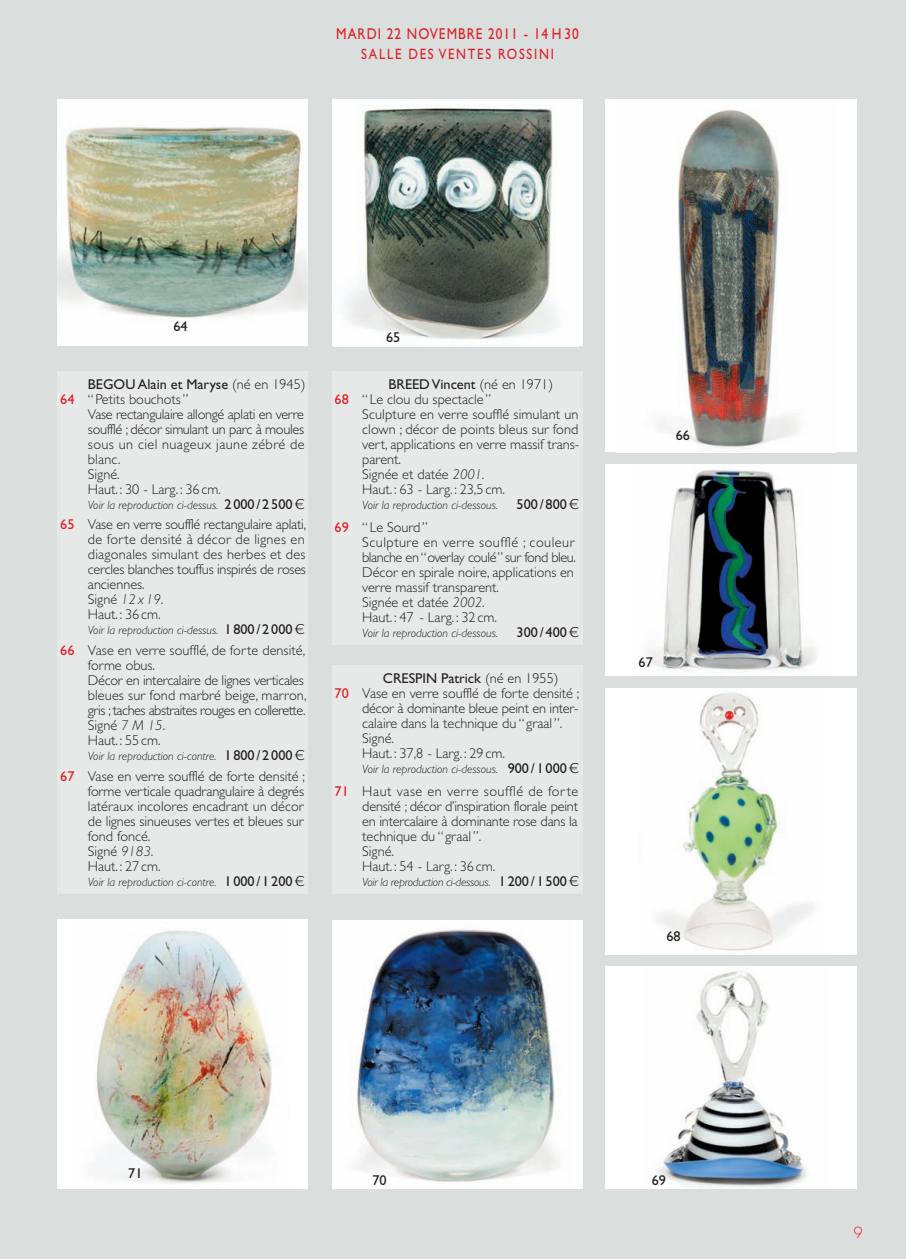
<style>
.page{position:relative;width:906px;height:1259px;background:#fff}
.page>*{position:absolute;margin:0;border:0;box-sizing:border-box;transform-origin:0 0}
.t1{font:15.75px "Gill Sans";letter-spacing:.075em;color:#e01f26;scale:.85 1}
.t2{font:15px "Gill Sans";letter-spacing:.135em;color:#e01f26;scale:.85 1}
.t3{font:300 15px "Futura";color:#e01f26}
.t4{font:300 14.25px/15px "Gill Sans";color:#231f20}
.t5{font:300 14.25px/15px "Gill Sans";letter-spacing:-.02em;color:#231f20}
.t6{font:14.25px "Gill Sans";color:#231f20}
.t7{font:14.25px "Gill Sans";color:#e01f26}
.t8{font:italic 300 12px "Gill Sans";color:#231f20}
.t9{font:italic 300 12px "Gill Sans";letter-spacing:-.02em;color:#231f20}
.s1{font-weight:400}
.s2{font-weight:400;font-style:normal;font-size:14.25px}
.s3{font-weight:400;color:#e01f26}
.s4{font-style:italic}
</style>
<div class="page">
<div style="left:0;top:0;width:906px;height:1258px;background:#dadedd"></div>
<div style="left:57px;top:371px;width:251px;height:522px;background:#e7e9e9"></div>
<div style="left:332px;top:371px;width:250px;height:274px;background:#e7e9e9"></div>
<div style="left:332px;top:665px;width:250px;height:228px;background:#e7e9e9"></div>
<div style="left:605px;top:464px;width:252px;height:212px;background:#fff"></div>
<img style="left:647px;top:469px;width:170px;height:202px">
<div style="left:605px;top:688px;width:252px;height:266px;background:#fff"></div>
<img style="left:656px;top:692px;width:158px;height:259px">
<div style="left:57px;top:919px;width:251px;height:269px;background:#fff"></div>
<img style="left:96px;top:930px;width:176px;height:254px">
<div style="left:332px;top:920px;width:250px;height:268px;background:#fff"></div>
<img style="left:352px;top:929px;width:207px;height:253px">
<div style="left:605px;top:966px;width:252px;height:222px;background:#fff"></div>
<img style="left:658px;top:971px;width:149px;height:217px">
<div style="left:57px;top:100px;width:251px;height:246px;background:#fff"></div>
<img style="left:57px;top:126px;width:251px;height:193px">
<div style="left:332px;top:100px;width:250px;height:246px;background:#fff"></div>
<img style="left:345px;top:105px;width:214px;height:234px">
<div style="left:605px;top:100px;width:252px;height:352px;background:#fff"></div>
<img style="left:657px;top:110px;width:141px;height:340px">
<p class="t1" style="left:336px;top:28px;width:287px">MARDI 22 NOVEMBRE 2011 - 14 H 30</p>
<p class="t2" style="left:361px;top:48px;width:228px">SALLE DES VENTES ROSSINI</p>
<p class="t6" style="left:173px;top:321px;width:16px">64</p>
<p class="t5" style="left:88px;top:378px;width:219px"><span class="s1">BEGOU Alain et Maryse</span> (né en 1945) “ Petits bouchots ”<br>Vase rectangulaire allongé aplati en verre soufflé ; décor simulant un parc à moules sous un ciel nuageux jaune zébré de blanc.<br>Signé.<br>Haut. : 30 - Larg. : 36 cm.</p>
<p class="t8" style="left:88px;top:500px;width:206px">Voir la reproduction ci-dessus. <span class="s2">2000 / 2500</span></p>
<p class="t4" style="left:88px;top:518px;width:220px;text-indent:-28px"><span class="s3">65</span> Vase en verre soufflé rectangulaire aplati, de forte densité à décor de lignes en diagonales simulant des herbes et des cercles blanches touffus inspirés de roses anciennes.<br>Signé <span class="s4">12x19</span>.<br>Haut. : 36 cm.</p>
<p class="t8" style="left:88px;top:626px;width:206px">Voir la reproduction ci-dessus. <span class="s2">1800 / 2000</span></p>
<p class="t4" style="left:88px;top:644px;width:220px;text-indent:-28px"><span class="s3">66</span> Vase en verre soufflé, de forte densité, forme obus.<br>Décor en intercalaire de lignes verticales bleues sur fond marbré beige, marron, gris ; taches abstraites rouges en collerette.<br>Signé <span class="s4">7 M 15</span>.<br>Haut. : 55 cm.</p>
<p class="t8" style="left:88px;top:752px;width:206px">Voir la reproduction ci-contre. <span class="s2">1800 / 2000</span></p>
<p class="t4" style="left:88px;top:770px;width:219px;text-indent:-28px"><span class="s3">67</span> Vase en verre soufflé de forte densité ; forme verticale quadrangulaire à degrés latéraux incolores encadrant un décor de lignes sinueuses vertes et bleues sur fond foncé.<br>Signé <span class="s4">9183</span>.<br>Haut. : 27 cm.</p>
<p class="t8" style="left:88px;top:877px;width:206px">Voir la reproduction ci-contre. <span class="s2">1000 / 1200</span></p>
<p class="t7" style="left:60px;top:394px;width:16px">64</p>
<p class="t6" style="left:386px;top:332px;width:16px">65</p>
<p class="t4" style="left:362px;top:378px;width:219px;text-indent:26px"><span class="s1">BREED Vincent</span> (né en 1971)<br>“ Le clou du spectacle ”<br>Sculpture en verre soufflé simulant un clown ; décor de points bleus sur fond vert, applications en verre massif trans - parent.<br>Signée et datée <span class="s4">2001.<br></span>Haut. : 63 - Larg. : 23,5 cm.</p>
<p class="t8" style="left:362px;top:500px;width:137px">Voir la reproduction ci-dessous.</p>
<p class="t6" style="left:516px;top:499px;width:52px">500 / 800</p>
<p class="t4" style="left:362px;top:521px;width:215px;text-indent:-28px"><span class="s3">69</span> “ Le Sourd ”<br>Sculpture en verre soufflé ; couleur blanche en “ overlay coulé ” sur fond bleu.<br>Décor en spirale noire, applications en verre massif transparent.<br>Signée et datée <span class="s4">2002</span>.<br>Haut. : 47 - Larg. : 32 cm.</p>
<p class="t8" style="left:362px;top:629px;width:137px">Voir la reproduction ci-dessous.</p>
<p class="t6" style="left:516px;top:627px;width:52px">300 / 400</p>
<p class="t7" style="left:335px;top:394px;width:16px">68</p>
<p class="t4" style="left:362px;top:671px;width:219px;text-indent:21px"><span class="s1">CRESPIN Patrick</span> (né en 1955)<br>Vase en verre soufflé de forte densité ; décor à dominante bleue peint en inter - calaire dans la technique du “graal”.<br>Signé.<br>Haut. : 37,8 - Larg. : 29 cm.</p>
<p class="t8" style="left:362px;top:764px;width:206px">Voir la reproduction ci-dessous. <span class="s2">900 / 1000</span></p>
<p class="t4" style="left:362px;top:785px;width:218px;text-indent:-28px"><span class="s3">71</span> Haut vase en verre soufflé de forte densité ; décor d’inspiration florale peint en intercalaire à dominante rose dans la technique du “graal ”.<br>Signé.<br>Haut. : 54 - Larg. : 36 cm.</p>
<p class="t9" style="left:362px;top:878px;width:206px">Voir la reproduction ci-dessous. <span class="s2">1200 / 1500</span></p>
<p class="t7" style="left:335px;top:688px;width:16px">70</p>
<p class="t6" style="left:676px;top:430px;width:16px">66</p>
<p class="t6" style="left:638px;top:656px;width:16px">67</p>
<p class="t6" style="left:666px;top:931px;width:16px">68</p>
<p class="t6" style="left:128px;top:1168px;width:16px">71</p>
<p class="t6" style="left:372px;top:1174px;width:16px">70</p>
<p class="t6" style="left:652px;top:1174px;width:16px">69</p>
<p class="t3" style="left:853px;top:1225px;width:11px">9</p>
</div>
